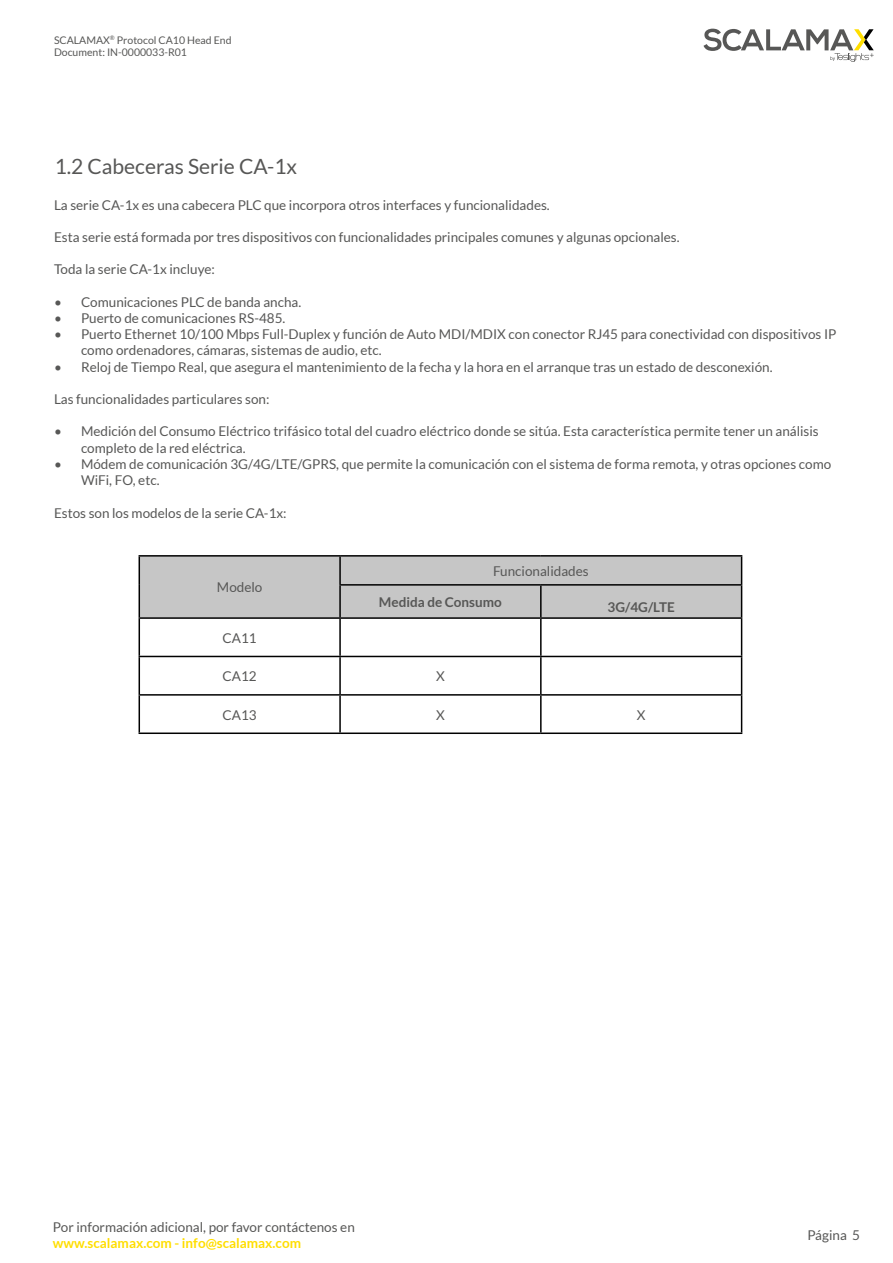
<style>
.page{position:relative;width:893px;height:1263px;background:#fff}
.page>*{position:absolute;margin:0;border:0;box-sizing:border-box;transform-origin:0 0}
.t1{font:21px "Lato";color:#575756}
.t2{font:13.5px/16.2px "Lato";color:#575756}
.t3{font:700 13.5px "Lato";color:#ffde00}
.t4{font:700 13.5px "Lato";color:#575756}
.t5{font:10.5px/12.6px "Lato";color:#575756}
</style>
<div class="page">
<svg style="left:703px;top:29px;width:171px;height:33px"></svg>
<hr style="left:139px;top:555px;width:201px;height:2px;background:#000">
<hr style="left:340px;top:555px;width:201px;height:2px;background:#000">
<hr style="left:541px;top:555px;width:201px;height:2px;background:#000">
<div style="left:139px;top:556px;width:603px;height:61px;background:#c6c6c6"></div>
<hr style="left:139px;top:585px;width:1px;height:32px;background:#000">
<hr style="left:339px;top:584px;width:202px;height:2px;background:#000">
<hr style="left:339px;top:586px;width:2px;height:31px;background:#000">
<hr style="left:541px;top:584px;width:201px;height:2px;background:#000">
<hr style="left:540px;top:586px;width:2px;height:31px;background:#000">
<hr style="left:741px;top:586px;width:1px;height:31px;background:#000">
<hr style="left:139px;top:617px;width:201px;height:2px;background:#000">
<hr style="left:139px;top:619px;width:1px;height:37px;background:#000">
<hr style="left:340px;top:617px;width:201px;height:2px;background:#000">
<hr style="left:339px;top:619px;width:2px;height:37px;background:#000">
<hr style="left:541px;top:617px;width:201px;height:2px;background:#000">
<hr style="left:540px;top:619px;width:2px;height:37px;background:#000">
<hr style="left:741px;top:619px;width:1px;height:37px;background:#000">
<hr style="left:139px;top:656px;width:201px;height:1px;background:#000">
<hr style="left:139px;top:657px;width:1px;height:37px;background:#000">
<hr style="left:340px;top:656px;width:201px;height:1px;background:#000">
<hr style="left:339px;top:657px;width:2px;height:37px;background:#000">
<hr style="left:541px;top:656px;width:201px;height:1px;background:#000">
<hr style="left:540px;top:657px;width:2px;height:37px;background:#000">
<hr style="left:741px;top:657px;width:1px;height:37px;background:#000">
<hr style="left:139px;top:694px;width:201px;height:2px;background:#000">
<hr style="left:139px;top:696px;width:1px;height:36px;background:#000">
<hr style="left:340px;top:694px;width:201px;height:2px;background:#000">
<hr style="left:339px;top:696px;width:2px;height:36px;background:#000">
<hr style="left:541px;top:694px;width:201px;height:2px;background:#000">
<hr style="left:540px;top:696px;width:2px;height:36px;background:#000">
<hr style="left:741px;top:696px;width:1px;height:36px;background:#000">
<hr style="left:139px;top:732px;width:201px;height:2px;background:#000">
<hr style="left:340px;top:732px;width:201px;height:2px;background:#000">
<hr style="left:541px;top:732px;width:201px;height:2px;background:#000">
<p class="t5" style="left:54px;top:33px;width:179px">SCALAMAX<sup>®</sup> Protocol CA10 Head End<br>Document: IN-0000033-R01</p>
<h1 class="t1" style="left:55px;top:154px;width:244px">1.2 Cabeceras Serie CA-1x</h1>
<p class="t2" style="left:54px;top:197px;width:497px">La serie CA-1x es una cabecera PLC que incorpora otros interfaces y funcionalidades.</p>
<p class="t2" style="left:54px;top:229px;width:627px">Esta serie está formada por tres dispositivos con funcionalidades principales comunes y algunas opcionales.</p>
<p class="t2" style="left:54px;top:261px;width:162px">Toda la serie CA-1x incluye:</p>
<p class="t2" style="left:54px;top:294px;width:249px">• Comunicaciones PLC de banda ancha.</p>
<p class="t2" style="left:54px;top:310px;width:233px">• Puerto de comunicaciones RS-485.</p>
<p class="t2" style="left:81px;top:326px;width:757px;text-indent:-27px">• Puerto Ethernet 10/100 Mbps Full-Duplex y función de Auto MDI/MDIX con conector RJ45 para conectividad con dispositivos IP como ordenadores, cámaras, sistemas de audio, etc.</p>
<p class="t2" style="left:54px;top:359px;width:720px">• Reloj de Tiempo Real, que asegura el mantenimiento de la fecha y la hora en el arranque tras un estado de desconexión.</p>
<p class="t2" style="left:54px;top:391px;width:217px">Las funcionalidades particulares son:</p>
<p class="t2" style="left:81px;top:423px;width:739px;text-indent:-27px">• Medición del Consumo Eléctrico trifásico total del cuadro eléctrico donde se sitúa. Esta característica permite tener un análisis completo de la red eléctrica.</p>
<p class="t2" style="left:81px;top:456px;width:752px;text-indent:-27px">• Módem de comunicación 3G/4G/LTE/GPRS, que permite la comunicación con el sistema de forma remota, y otras opciones como<br>WiFi, FO, etc.</p>
<p class="t2" style="left:54px;top:504px;width:234px">Estos son los modelos de la serie CA-1x:</p>
<p class="t2" style="left:217px;top:579px;width:47px">Modelo</p>
<p class="t2" style="left:493px;top:563px;width:97px">Funcionalidades</p>
<p class="t4" style="left:379px;top:594px;width:124px">Medida de Consumo</p>
<p class="t4" style="left:608px;top:599px;width:69px">3G/4G/LTE</p>
<p class="t2" style="left:223px;top:630px;width:36px">CA11</p>
<p class="t2" style="left:223px;top:668px;width:36px">CA12</p>
<p class="t2" style="left:436px;top:668px;width:10px">X</p>
<p class="t2" style="left:223px;top:706px;width:36px">CA13</p>
<p class="t2" style="left:436px;top:706px;width:10px">X</p>
<p class="t2" style="left:637px;top:706px;width:10px">X</p>
<p class="t2" style="left:53px;top:1218px;width:303px">Por información adicional, por favor contáctenos en</p>
<p class="t3" style="left:53px;top:1235px;width:250px">www.scalamax.com - info@scalamax.com</p>
<p class="t2" style="left:807px;top:1226px;width:54px">Página 5</p>
</div>
